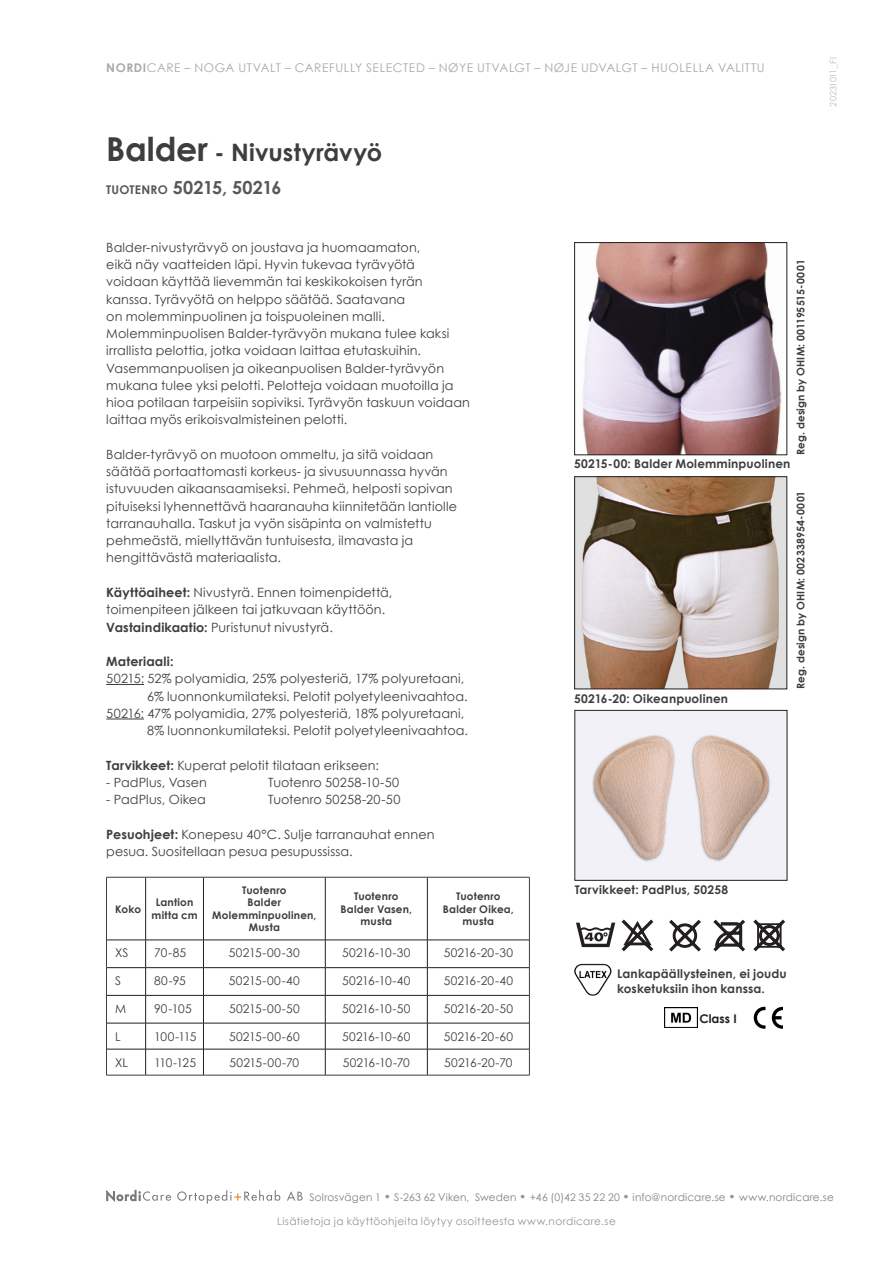
<style>
.page{position:relative;width:893px;height:1263px;background:#fff}
.page>*{position:absolute;margin:0;border:0;box-sizing:border-box;transform-origin:0 0}
.Underrubrik{font:700 24px "Century Gothic";letter-spacing:.01em;color:#3e3e3f}
.t1{font:700 18px "Century Gothic";letter-spacing:-.005em;color:#57585a}
.Brödtext{font:12.75px/17.2px "Century Gothic";letter-spacing:.01em;color:#3e3e3f}
.t2{font:700 12.75px "Century Gothic";letter-spacing:.015em;color:#3e3e3f}
.t3{font:12px "Century Gothic";letter-spacing:.02em;color:#3e3e3f}
.Bildtext{font:700 12px/14.4px "Century Gothic";letter-spacing:.01em;color:#3e3e3f}
.t4{font:12px "Century Gothic";letter-spacing:.045em;color:#a8a9ad}
.t5{font:12px "Century Gothic";letter-spacing:-.005em;color:#3e3e3f}
.t6{font:12px "Century Gothic";letter-spacing:-.02em;color:#3e3e3f}
.t7{font:700 12px "Century Gothic";color:#231f20}
.t8{font:700 10.5px/12.6px "Century Gothic";letter-spacing:.015em;color:#3e3e3f;text-align:center}
.t9{font:10.5px "Century Gothic";letter-spacing:.015em;color:#808285}
.t10{font:10.5px "Century Gothic";letter-spacing:.035em;color:#939598}
.t11{font:9px "Century Gothic";letter-spacing:-.015em;color:#bcbdc0}
.s1{font-weight:700}
.s2{font-size:33px}
.s3{font-size:12px}
.s4{font-weight:700;font-size:12px;color:#939598}
</style>
<div class="page">
<img style="left:582px;top:244px;width:200px;height:209px">
<div style="left:574px;top:242px;width:213px;height:213px;border:1px solid #231f20"></div>
<img style="left:576px;top:478px;width:209px;height:209px">
<div style="left:574px;top:476px;width:213px;height:213px;border:1px solid #231f20"></div>
<svg style="left:576px;top:923px;width:39px;height:24px"></svg>
<svg style="left:622px;top:919px;width:31px;height:32px"></svg>
<svg style="left:669px;top:920px;width:32px;height:31px"></svg>
<svg style="left:713px;top:920px;width:32px;height:31px"></svg>
<svg style="left:753px;top:919px;width:32px;height:32px"></svg>
<svg style="left:772px;top:1007px;width:11px;height:21px"></svg>
<svg style="left:754px;top:1007px;width:11px;height:21px"></svg>
<img style="left:664px;top:1007px;width:33px;height:21px">
<img style="left:577px;top:712px;width:208px;height:166px">
<svg style="left:106px;top:1190px;width:65px;height:12px"></svg>
<svg style="left:177px;top:1190px;width:103px;height:14px"></svg>
<svg style="left:287px;top:1191px;width:16px;height:9px"></svg>
<hr style="left:106px;top:684px;width:38px;height:1px;background:#3e3e3f">
<hr style="left:106px;top:719px;width:38px;height:1px;background:#3e3e3f">
<svg style="left:106px;top:877px;width:424px;height:198px"></svg>
<hr style="left:106px;top:1075px;width:40px;height:1px;background:#3e3e3f">
<hr style="left:146px;top:1075px;width:57px;height:1px;background:#3e3e3f">
<hr style="left:203px;top:1075px;width:122px;height:1px;background:#3e3e3f">
<hr style="left:325px;top:1075px;width:102px;height:1px;background:#3e3e3f">
<hr style="left:427px;top:1075px;width:103px;height:1px;background:#3e3e3f">
<hr style="left:107px;top:967px;width:39px;height:1px;background:#231f20">
<hr style="left:146px;top:967px;width:57px;height:1px;background:#231f20">
<hr style="left:203px;top:967px;width:122px;height:1px;background:#231f20">
<hr style="left:325px;top:967px;width:102px;height:1px;background:#231f20">
<hr style="left:427px;top:967px;width:102px;height:1px;background:#231f20">
<hr style="left:107px;top:995px;width:39px;height:1px;background:#231f20">
<hr style="left:146px;top:995px;width:57px;height:1px;background:#231f20">
<hr style="left:203px;top:995px;width:122px;height:1px;background:#231f20">
<hr style="left:325px;top:995px;width:102px;height:1px;background:#231f20">
<hr style="left:427px;top:995px;width:102px;height:1px;background:#231f20">
<hr style="left:107px;top:1023px;width:39px;height:1px;background:#231f20">
<hr style="left:146px;top:1023px;width:57px;height:1px;background:#231f20">
<hr style="left:203px;top:1023px;width:122px;height:1px;background:#231f20">
<hr style="left:325px;top:1023px;width:102px;height:1px;background:#231f20">
<hr style="left:427px;top:1023px;width:102px;height:1px;background:#231f20">
<hr style="left:107px;top:1049px;width:39px;height:1px;background:#231f20">
<hr style="left:146px;top:1049px;width:57px;height:1px;background:#231f20">
<hr style="left:203px;top:1049px;width:122px;height:1px;background:#231f20">
<hr style="left:325px;top:1049px;width:102px;height:1px;background:#231f20">
<hr style="left:427px;top:1049px;width:102px;height:1px;background:#231f20">
<img style="left:574px;top:964px;width:38px;height:32px">
<p class="t4" style="left:106px;top:60px;width:660px"><span class="s1">NORDI</span>CARE – NOGA UTVALT – CAREFULLY SELECTED – NØYE UTVALGT – NØJE UDVALGT – HUOLELLA VALITTU</p>
<p class="Underrubrik" style="left:106px;top:137px;width:277px"><span class="s2">Balder</span> - Nivustyrävyö</p>
<p class="t1" style="left:106px;top:176px;width:177px"><span class="s3">TUOTENRO</span> 50215, 50216</p>
<p class="Brödtext" style="left:106px;top:239px;width:365px">Balder-nivustyrävyö on joustava ja huomaamaton,<br>eikä näy vaatteiden läpi. Hyvin tukevaa tyrävyötä voidaan käyttää lievemmän tai keskikokoisen tyrän kanssa. Tyrävyötä on helppo säätää. Saatavana<br>on molemminpuolinen ja toispuoleinen malli.<br>Molemminpuolisen Balder-tyrävyön mukana tulee kaksi irrallista pelottia, jotka voidaan laittaa etutaskuihin.<br>Vasemmanpuolisen ja oikeanpuolisen Balder-tyrävyön mukana tulee yksi pelotti. Pelotteja voidaan muotoilla ja hioa potilaan tarpeisiin sopiviksi. Tyrävyön taskuun voidaan laittaa myös erikoisvalmisteinen pelotti.</p>
<p class="Brödtext" style="left:106px;top:446px;width:352px">Balder-tyrävyö on muotoon ommeltu, ja sitä voidaan säätää portaattomasti korkeus- ja sivusuunnassa hyvän istuvuuden aikaansaamiseksi. Pehmeä, helposti sopivan pituiseksi lyhennettävä haaranauha kiinnitetään lantiolle tarranauhalla. Taskut ja vyön sisäpinta on valmistettu pehmeästä, miellyttävän tuntuisesta, ilmavasta ja hengittävästä materiaalista.</p>
<p class="Brödtext" style="left:106px;top:584px;width:288px"><span class="s1">Käyttöaiheet:</span> Nivustyrä. Ennen toimenpidettä, toimenpiteen jälkeen tai jatkuvaan käyttöön.<br><span class="s1">Vastaindikaatio:</span> Puristunut nivustyrä.</p>
<p class="t2" style="left:106px;top:653px;width:69px">Materiaali:</p>
<p class="Brödtext" style="left:106px;top:670px;width:359px">50215: 52% polyamidia, 25% polyesteriä, 17% polyuretaani,</p>
<p class="Brödtext" style="left:147px;top:687px;width:322px">6% luonnonkumilateksi. Pelotit polyetyleenivaahtoa.</p>
<p class="Brödtext" style="left:106px;top:704px;width:359px">50216: 47% polyamidia, 27% polyesteriä, 18% polyuretaani,</p>
<p class="Brödtext" style="left:147px;top:722px;width:322px">8% luonnonkumilateksi. Pelotit polyetyleenivaahtoa.</p>
<p class="Brödtext" style="left:106px;top:756px;width:274px"><span class="s1">Tarvikkeet:</span> Kuperat pelotit tilataan erikseen:</p>
<p class="Brödtext" style="left:106px;top:773px;width:102px">- PadPlus, Vasen</p>
<p class="Brödtext" style="left:268px;top:773px;width:133px">Tuotenro 50258-10-50</p>
<p class="Brödtext" style="left:106px;top:791px;width:101px">- PadPlus, Oikea</p>
<p class="Brödtext" style="left:268px;top:791px;width:134px">Tuotenro 50258-20-50</p>
<p class="Brödtext" style="left:106px;top:825px;width:330px"><span class="s1">Pesuohjeet:</span> Konepesu 40°C. Sulje tarranauhat ennen pesua. Suositellaan pesua pesupussissa.</p>
<p class="t8" style="left:115px;top:902px;width:27px">Koko</p>
<p class="t8" style="left:152px;top:896px;width:48px">Lantion mitta cm</p>
<p class="t8" style="left:242px;top:883px;width:46px">Tuotenro</p>
<p class="t8" style="left:248px;top:896px;width:35px">Balder</p>
<p class="t8" style="left:212px;top:908px;width:106px">Molemminpuolinen,</p>
<p class="t8" style="left:249px;top:921px;width:33px">Musta</p>
<p class="t8" style="left:354px;top:889px;width:46px">Tuotenro</p>
<p class="t8" style="left:341px;top:902px;width:73px">Balder Vasen, musta</p>
<p class="t8" style="left:456px;top:889px;width:46px">Tuotenro</p>
<p class="t8" style="left:443px;top:902px;width:72px">Balder Oikea, musta</p>
<p class="t3" style="left:115px;top:946px;width:15px">XS</p>
<p class="t3" style="left:154px;top:946px;width:34px">70-85</p>
<p class="t3" style="left:229px;top:946px;width:72px">50215-00-30</p>
<p class="t5" style="left:342px;top:946px;width:70px">50216-10-30</p>
<p class="t3" style="left:444px;top:946px;width:71px">50216-20-30</p>
<p class="t3" style="left:115px;top:973px;width:7px">S</p>
<p class="t3" style="left:154px;top:973px;width:33px">80-95</p>
<p class="t3" style="left:229px;top:973px;width:72px">50215-00-40</p>
<p class="t5" style="left:342px;top:973px;width:70px">50216-10-40</p>
<p class="t3" style="left:444px;top:973px;width:71px">50216-20-40</p>
<p class="t3" style="left:115px;top:1001px;width:13px">M</p>
<p class="t3" style="left:154px;top:1001px;width:39px">90-105</p>
<p class="t3" style="left:229px;top:1001px;width:72px">50215-00-50</p>
<p class="t5" style="left:342px;top:1001px;width:70px">50216-10-50</p>
<p class="t3" style="left:444px;top:1001px;width:71px">50216-20-50</p>
<p class="t3" style="left:115px;top:1029px;width:7px">L</p>
<p class="t3" style="left:154px;top:1029px;width:44px">100-115</p>
<p class="t3" style="left:229px;top:1029px;width:72px">50215-00-60</p>
<p class="t5" style="left:342px;top:1029px;width:70px">50216-10-60</p>
<p class="t3" style="left:444px;top:1029px;width:71px">50216-20-60</p>
<p class="t3" style="left:115px;top:1055px;width:14px">XL</p>
<p class="t3" style="left:154px;top:1055px;width:43px">110-125</p>
<p class="t3" style="left:230px;top:1055px;width:71px">50215-00-70</p>
<p class="t6" style="left:343px;top:1055px;width:69px">50216-10-70</p>
<p class="t3" style="left:444px;top:1055px;width:70px">50216-20-70</p>
<p class="t8" style="left:794px;top:455px;width:197px;rotate:-90deg">Reg. design by OHIM: 001195515-0001</p>
<p class="t8" style="left:794px;top:689px;width:200px;rotate:-90deg">Reg. design by OHIM: 002338954-0001</p>
<p class="Bildtext" style="left:574px;top:456px;width:218px">50215-00: Balder Molemminpuolinen</p>
<p class="Bildtext" style="left:574px;top:692px;width:156px">50216-20: Oikeanpuolinen</p>
<p class="Bildtext" style="left:575px;top:882px;width:155px">Tarvikkeet: PadPlus, 50258</p>
<p class="Bildtext" style="left:617px;top:966px;width:171px">Lankapäällysteinen, ei joudu kosketuksiin ihon kanssa.</p>
<p class="t7" style="left:699px;top:1011px;width:39px">Class I</p>
<p class="t11" style="left:828px;top:107px;width:51px;rotate:-90deg">20231011_FI</p>
<p class="t9" style="left:310px;top:1190px;width:526px">Solrosvägen 1 <span class="s4">•</span> S-263 62 Viken, Sweden <span class="s4">•</span> +46 (0)42 35 22 20 <span class="s4">•</span> info@nordicare.se <span class="s4">•</span> www.nordicare.se</p>
<p class="t10" style="left:277px;top:1214px;width:340px">Lisätietoja ja käyttöohjeita löytyy osoitteesta www.nordicare.se</p>
</div>
